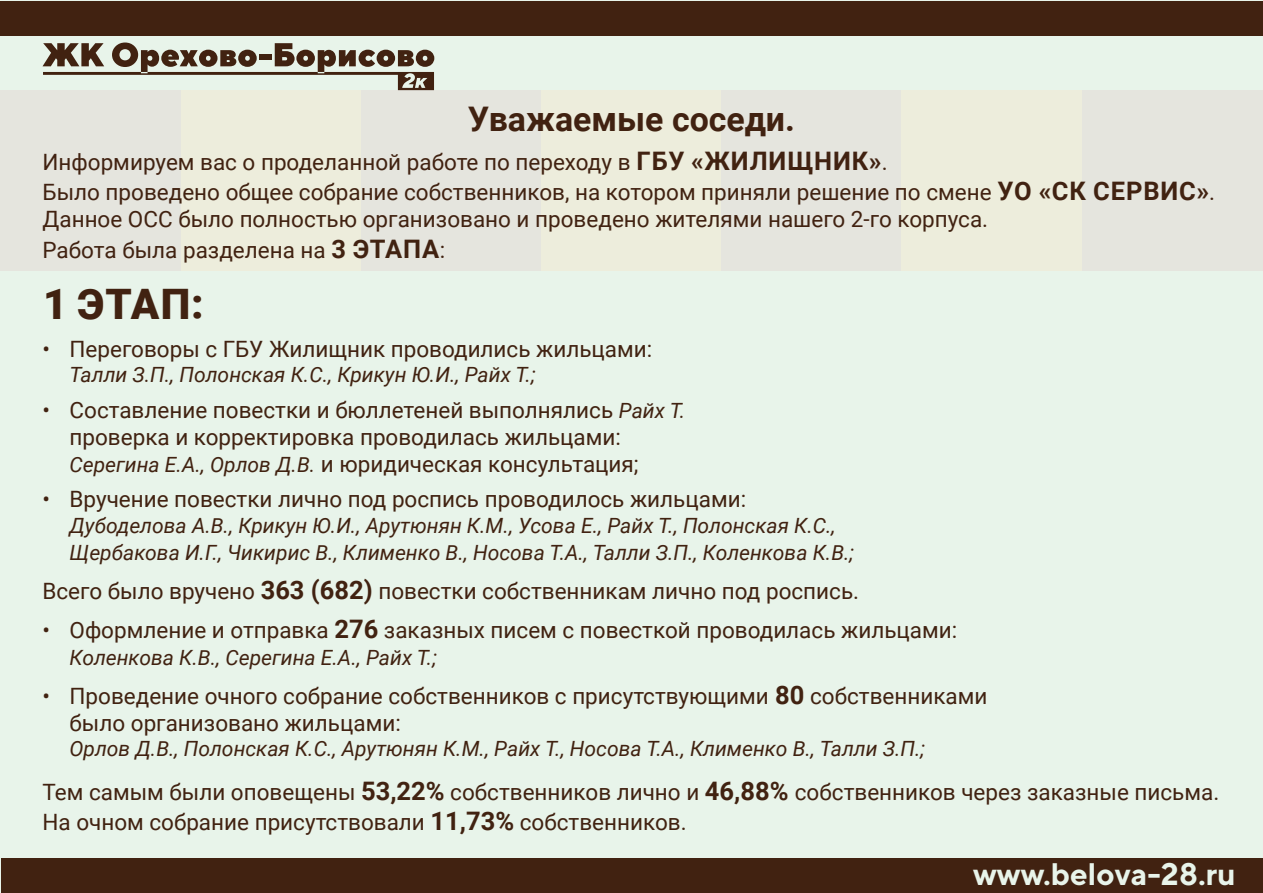
<style>
.page{position:relative;width:1263px;height:893px;background:#fff}
.page>*{position:absolute;margin:0;border:0;box-sizing:border-box;transform-origin:0 0}
.t1{font:900 42px "Roboto";color:#412211}
.t2{font:700 33.9px "Roboto";color:#412211}
.t3{font:700 31.05px "TT Norms";color:#e8f4ea}
.t4{font:22.5px/30.6px "Roboto";color:#412211}
.t5{font:italic 21px/27px "Roboto";color:#412211}
.s1{font-weight:700;font-size:25.5px}
.s2{font-style:italic;font-size:21px}
</style>
<div class="page">
<div style="left:1px;top:0;width:1262px;height:893px;background:#e8f4ea"></div>
<div style="left:1px;top:858px;width:1262px;height:35px;background:#412211"></div>
<div style="left:1px;top:90px;width:180px;height:180px;background:#e5e5de"></div>
<div style="left:181px;top:90px;width:180px;height:180px;background:#ededdc"></div>
<div style="left:361px;top:90px;width:180px;height:180px;background:#e5e5de"></div>
<div style="left:541px;top:90px;width:180px;height:180px;background:#ededdc"></div>
<div style="left:721px;top:90px;width:181px;height:180px;background:#e5e5de"></div>
<div style="left:902px;top:90px;width:180px;height:180px;background:#ededdc"></div>
<div style="left:1082px;top:90px;width:180px;height:180px;background:#e5e5de"></div>
<div style="left:0;top:1px;width:1263px;height:34px;background:#412211"></div>
<svg style="left:43px;top:43px;width:391px;height:47px"></svg>
<h2 class="t2" style="left:468px;top:95px;width:329px">Уважаемые соседи.</h2>
<p class="t4" style="left:43px;top:146px;width:1174px">Информируем вас о проделанной работе по переходу в <span class="s1">ГБУ «ЖИЛИЩНИК»</span>.<br>Было проведено общее собрание собственников, на котором приняли решение по смене <span class="s1">УО «СК СЕРВИС»</span>.</p>
<p class="t4" style="left:43px;top:203px;width:947px">Данное ОСС было полностью организовано и проведено жителями нашего 2-го корпуса.<br>Работа была разделена на <span class="s1">3 ЭТАПА</span>:</p>
<h1 class="t1" style="left:43px;top:274px;width:162px">1 ЭТАП:</h1>
<p class="t4" style="left:43px;top:333px;width:611px">• Переговоры с ГБУ Жилищник проводились жильцами:</p>
<p class="t5" style="left:70px;top:361px;width:467px">Талли З.П., Полонская К.С., Крикун Ю.И., Райх Т.;</p>
<p class="t4" style="left:70px;top:396px;width:617px;line-height:27px;text-indent:-27px">• Составление повестки и бюллетеней выполнялись <span class="s2">Райх Т. </span>проверка и корректировка проводилась жильцами:<br><span class="s2">Серегина Е.А., Орлов Д.В.</span> и юридическая консультация;</p>
<p class="t4" style="left:43px;top:483px;width:705px">• Вручение повестки лично под роспись проводилось жильцами:</p>
<p class="t5" style="left:70px;top:511px;width:786px">Дубоделова А.В., Крикун Ю.И., Арутюнян К.М., Усова Е., Райх Т., Полонская К.С.,<br>Щербакова И.Г., Чикирис В., Клименко В., Носова Т.А., Талли З.П., Коленкова К.В.;</p>
<p class="t4" style="left:43px;top:575px;width:818px">Всего было вручено <span class="s1">363 (682)</span> повестки собственникам лично под роспись.</p>
<p class="t4" style="left:43px;top:614px;width:916px">• Оформление и отправка <span class="s1">276</span> заказных писем с повесткой проводилась жильцами:</p>
<p class="t5" style="left:70px;top:643px;width:369px">Коленкова К.В., Серегина Е.А., Райх Т.;</p>
<p class="t4" style="left:70px;top:682px;width:919px;line-height:27px;text-indent:-27px">• Проведение очного собрание собственников с присутствующими <span class="s1">80</span> собственниками было организовано жильцами:</p>
<p class="t5" style="left:70px;top:734px;width:857px">Орлов Д.В., Полонская К.С., Арутюнян К.М., Райх Т., Носова Т.А., Клименко В., Талли З.П.;</p>
<p class="t4" style="left:43px;top:775px;width:1178px">Тем самым были оповещены <span class="s1">53,22%</span> собственников лично и <span class="s1">46,88%</span> собственников через заказные письма.<br>На очном собрание присутствовали <span class="s1">11,73%</span> собственников.</p>
<h3 class="t3" style="left:973px;top:855px;width:264px">www.belova-28.ru</h3>
</div>
